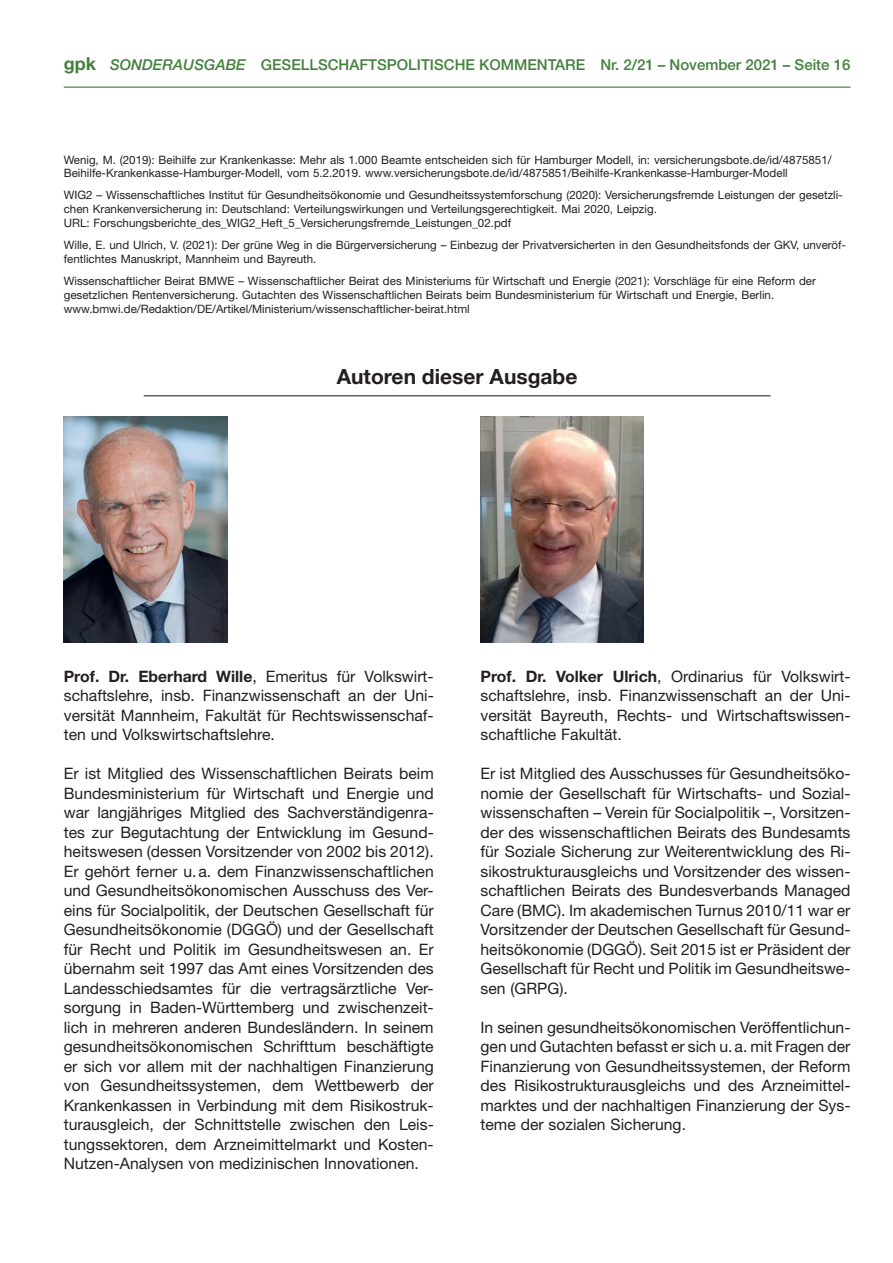
<style>
.page{position:relative;width:893px;height:1263px;background:#fff}
.page>*{position:absolute;margin:0;border:0;box-sizing:border-box;transform-origin:0 0}
.t1{font:700 21px "Helvetica Neue LT Std";color:#231f20}
.t2{font:15.75px/19.5px "Helvetica Neue LT Std";color:#231f20;text-align:justify}
.t3{font:500 15px "Helvetica Neue LT Std";color:#43813c}
.t4{font:11.55px/13.8px "Helvetica Neue LT Std";color:#231f20}
.s1{font-weight:700;font-size:18px}
.s2{font-style:italic}
.s3{font-weight:700}
</style>
<div class="page">
<hr style="left:64px;top:87px;width:786px;height:1px;background:#43813c">
<hr style="left:144px;top:395px;width:626px;height:1px;background:#231f20">
<img style="left:480px;top:417px;width:164px;height:226px">
<img style="left:64px;top:417px;width:163px;height:226px">
<p class="t3" style="left:64px;top:56px;width:788px"><span class="s1">gpk</span> <span class="s2">SONDERAUSGABE</span> GESELLSCHAFTSPOLITISCHE KOMMENTARE Nr. 2/21 – November 2021 – Seite 16</p>
<p class="t4" style="left:64px;top:152px;width:769px">Wenig, M. (2019): Beihilfe zur Krankenkasse: Mehr als 1.000 Beamte entscheiden sich für Hamburger Modell, in: versicherungsbote.de/id/4875851/<br>Beihilfe-Krankenkasse-Hamburger-Modell, vom 5.2.2019. www.versicherungsbote.de/id/4875851/Beihilfe-Krankenkasse-Hamburger-Modell</p>
<p class="t4" style="left:64px;top:188px;width:780px">WIG2 – Wissenschaftliches Institut für Gesundheitsökonomie und Gesundheitssystemforschung (2020): Versicherungsfremde Leistungen der gesetzli&shy;chen Krankenversicherung in: Deutschland: Verteilungswirkungen und Verteilungsgerechtigkeit. Mai 2020, Leipzig.<br>URL: Forschungsberichte_des_WIG2_Heft_5_Versicherungsfremde_Leistungen_02.pdf</p>
<p class="t4" style="left:64px;top:238px;width:784px">Wille, E. und Ulrich, V. (2021): Der grüne Weg in die Bürgerversicherung – Einbezug der Privatversicherten in den Gesundheitsfonds der GKV, unveröf&shy;fentlichtes Manuskript, Mannheim und Bayreuth.</p>
<p class="t4" style="left:64px;top:274px;width:754px">Wissenschaftlicher Beirat BMWE – Wissenschaftlicher Beirat des Ministeriums für Wirtschaft und Energie (2021): Vorschläge für eine Reform der gesetzlichen Rentenversicherung. Gutachten des Wissenschaftlichen Beirats beim Bundesministerium für Wirtschaft und Energie, Berlin. www.bmwi.de/Redaktion/DE/Artikel/Ministerium/wissenschaftlicher-beirat.html</p>
<h1 class="t1" style="left:337px;top:363px;width:242px">Autoren dieser Ausgabe</h1>
<p class="t2" style="left:64px;top:666px;width:371px"><span class="s3">Prof. Dr. Eberhard Wille</span>, Emeritus für Volkswirt&shy;schaftslehre, insb. Finanzwissenschaft an der Uni&shy;versität Mannheim, Fakultät für Rechtswissenschaf&shy;ten und Volkswirtschaftslehre.</p>
<p class="t2" style="left:64px;top:764px;width:371px">Er ist Mitglied des Wissenschaftlichen Beirats beim Bundesministerium für Wirtschaft und Energie und war langjähriges Mitglied des Sachverständigenra&shy;tes zur Begutachtung der Entwicklung im Gesund&shy;heitswesen (dessen Vorsitzender von 2002 bis 2012).<br>Er gehört ferner u.a. dem Finanzwissenschaftlichen und Gesundheitsökonomischen Ausschuss des Ver&shy;eins für Socialpolitik, der Deutschen Gesellschaft für Gesundheitsökonomie (DGGÖ) und der Gesellschaft für Recht und Politik im Gesundheitswesen an. Er übernahm seit 1997 das Amt eines Vorsitzenden des Landesschiedsamtes für die vertragsärztliche Ver&shy;sorgung in Baden-Württemberg und zwischenzeit&shy;lich in mehreren anderen Bundesländern. In seinem gesundheitsökonomischen Schrifttum beschäftigte er sich vor allem mit der nachhaltigen Finanzierung von Gesundheitssystemen, dem Wettbewerb der Krankenkassen in Verbindung mit dem Risikostruk&shy;turausgleich, der Schnittstelle zwischen den Leis&shy;tungssektoren, dem Arzneimittelmarkt und Kosten-Nutzen-Analysen von medizinischen Innovationen.</p>
<p class="t2" style="left:481px;top:666px;width:371px"><span class="s3">Prof. Dr. Volker Ulrich</span>, Ordinarius für Volkswirt&shy;schaftslehre, insb. Finanzwissenschaft an der Uni&shy;versität Bayreuth, Rechts- und Wirtschaftswissen&shy;schaftliche Fakultät.</p>
<p class="t2" style="left:481px;top:764px;width:371px">Er ist Mitglied des Ausschusses für Gesundheitsöko&shy;nomie der Gesellschaft für Wirtschafts- und Sozial&shy;wissenschaften – Verein für Socialpolitik –, Vorsitzen&shy;der des wissenschaftlichen Beirats des Bundesamts für Soziale Sicherung zur Weiterentwicklung des Ri&shy;sikostrukturausgleichs und Vorsitzender des wissen&shy;schaftlichen Beirats des Bundesverbands Managed Care (BMC). Im akademischen Turnus 2010/11 war er Vorsitzender der Deutschen Gesellschaft für Gesund&shy;heitsökonomie (DGGÖ). Seit 2015 ist er Präsident der Gesellschaft für Recht und Politik im Gesundheitswe&shy;sen (GRPG).</p>
<p class="t2" style="left:481px;top:1017px;width:371px">In seinen gesundheitsökonomischen Veröffentlichun&shy;gen und Gutachten befasst er sich u.a. mit Fragen der Finanzierung von Gesundheitssystemen, der Reform des Risikostrukturausgleichs und des Arzneimittel&shy;marktes und der nachhaltigen Finanzierung der Sys&shy;teme der sozialen Sicherung.</p>
</div>
